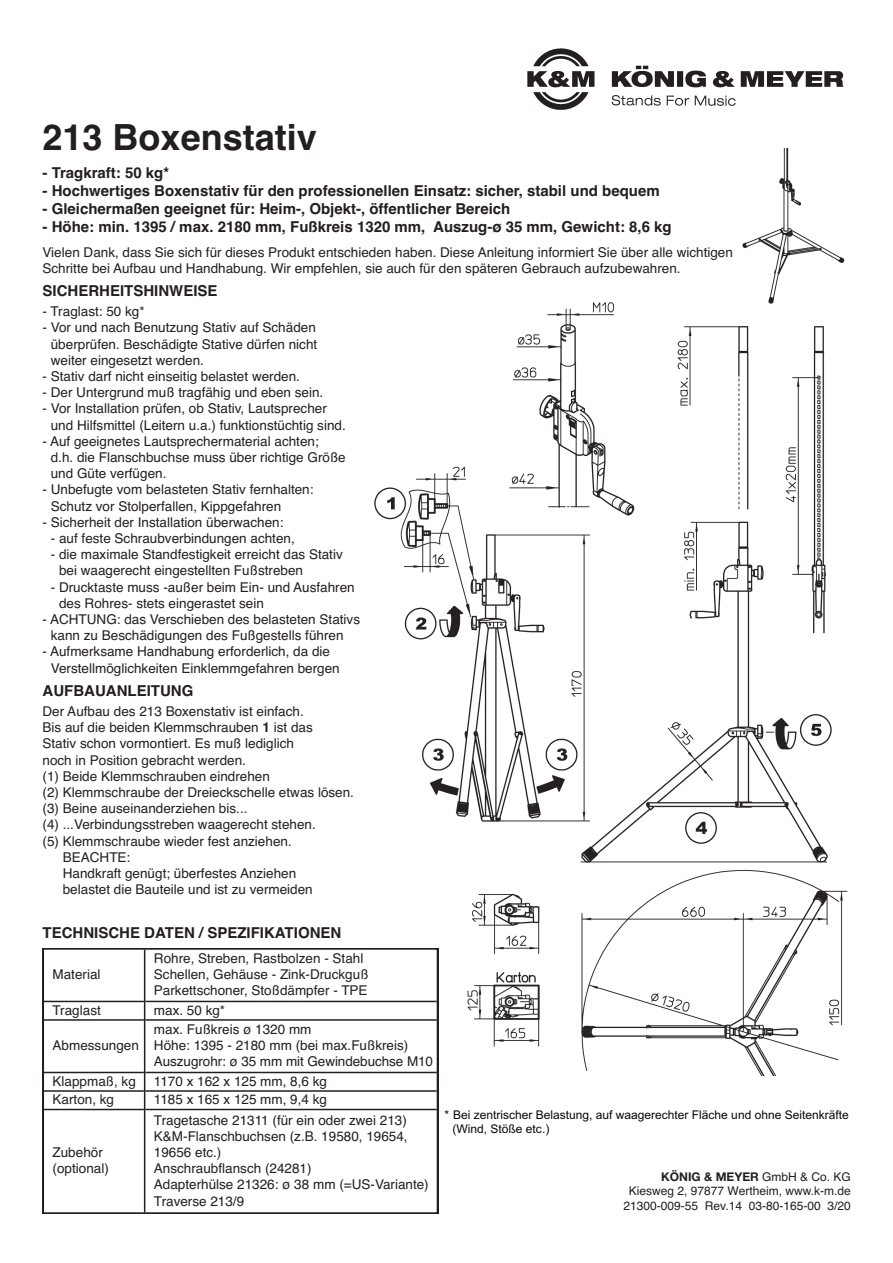
<style>
.page{position:relative;width:893px;height:1263px;background:#fff}
.page>*{position:absolute;margin:0;border:0;box-sizing:border-box;transform-origin:0 0}
.t1{font:700 36px "Helvetica";color:#231f20}
.t2{font:700 15px "Helvetica";color:#231f20}
.t3{font:13.5px/16.2px "Helvetica";color:#231f20}
.t4{font:12px/13.8px "Arial";color:#080505}
.t5{font:12px/14.4px "Helvetica";color:#231f20;text-align:center}
.t6{font:700 12px "Helvetica Neue";color:#231f20}
.s1{color:#fff}
.s2{font-weight:700}
.s3{font-family:"Helvetica";font-weight:400}
</style>
<div class="page">
<img style="left:374px;top:149px;width:474px;height:927px">
<svg style="left:43px;top:948px;width:395px;height:266px"></svg>
<hr style="left:144px;top:950px;width:1px;height:262px;background:#231f20">
<hr style="left:44px;top:1001px;width:100px;height:1px;background:#231f20">
<hr style="left:145px;top:1001px;width:291px;height:1px;background:#231f20">
<hr style="left:44px;top:1019px;width:100px;height:2px;background:#231f20">
<hr style="left:145px;top:1019px;width:291px;height:2px;background:#231f20">
<hr style="left:44px;top:1072px;width:100px;height:1px;background:#231f20">
<hr style="left:145px;top:1072px;width:291px;height:1px;background:#231f20">
<hr style="left:44px;top:1090px;width:100px;height:2px;background:#231f20">
<hr style="left:145px;top:1090px;width:291px;height:2px;background:#231f20">
<hr style="left:44px;top:1109px;width:100px;height:1px;background:#231f20">
<hr style="left:145px;top:1109px;width:291px;height:1px;background:#231f20">
<img style="left:527px;top:48px;width:317px;height:61px">
<h1 class="t1" style="left:43px;top:124px;width:276px">213 Boxenstativ</h1>
<p class="t2" style="left:43px;top:167px;width:128px">- Tragkraft: 50 kg*</p>
<p class="t2" style="left:43px;top:185px;width:618px">- Hochwertiges Boxenstativ für den professionellen Einsatz: sicher, stabil und bequem</p>
<p class="t2" style="left:43px;top:203px;width:469px">- Gleichermaßen geeignet für: Heim-, Objekt-, öffentlicher Bereich</p>
<p class="t2" style="left:43px;top:221px;width:630px">- Höhe: min. 1395 / max. 2180 mm, Fußkreis 1320 mm, Auszug-ø 35 mm, Gewicht: 8,6 kg</p>
<p class="t3" style="left:43px;top:245px;width:692px">Vielen Dank, dass Sie sich für dieses Produkt entschieden haben. Diese Anleitung informiert Sie über alle wichtigen<br>Schritte bei Aufbau und Handhabung. Wir empfehlen, sie auch für den späteren Gebrauch aufzubewahren.</p>
<p class="t2" style="left:43px;top:285px;width:177px">SICHERHEITSHINWEISE</p>
<p class="t3" style="left:43px;top:305px;width:104px">- Traglast: 50 kg*</p>
<p class="t3" style="left:43px;top:321px;width:275px">- Vor und nach Benutzung Stativ auf Schäden</p>
<p class="t3" style="left:43px;top:337px;width:276px"><span class="s1">-</span> überprüfen. Beschädigte Stative dürfen nicht</p>
<p class="t3" style="left:43px;top:353px;width:163px"><span class="s1">-</span> weiter eingesetzt werden.</p>
<p class="t3" style="left:43px;top:370px;width:259px">- Stativ darf nicht einseitig belastet werden.</p>
<p class="t3" style="left:43px;top:386px;width:282px">- Der Untergrund muß tragfähig und eben sein.</p>
<p class="t3" style="left:43px;top:402px;width:286px">- Vor Installation prüfen, ob Stativ, Lautsprecher</p>
<p class="t3" style="left:43px;top:418px;width:305px"><span class="s1">-</span> und Hilfsmittel (Leitern u.a.) funktionstüchtig sind.</p>
<p class="t3" style="left:43px;top:434px;width:278px">- Auf geeignetes Lautsprechermaterial achten;</p>
<p class="t3" style="left:43px;top:451px;width:305px"><span class="s1">-</span> d.h. die Flanschbuchse muss über richtige Größe</p>
<p class="t3" style="left:43px;top:467px;width:125px"><span class="s1">-</span> und Güte verfügen.</p>
<p class="t3" style="left:43px;top:483px;width:272px">- Unbefugte vom belasteten Stativ fernhalten:</p>
<p class="t3" style="left:43px;top:499px;width:240px"><span class="s1">-</span> Schutz vor Stolperfallen, Kippgefahren</p>
<p class="t3" style="left:43px;top:515px;width:242px">- Sicherheit der Installation überwachen:</p>
<p class="t3" style="left:43px;top:532px;width:254px"><span class="s1">-</span> - auf feste Schraubverbindungen achten,</p>
<p class="t3" style="left:43px;top:548px;width:302px"><span class="s1">-</span> - die maximale Standfestigkeit erreicht das Stativ</p>
<p class="t3" style="left:43px;top:564px;width:262px"><span class="s1">- -</span> bei waagerecht eingestellten Fußstreben</p>
<p class="t3" style="left:43px;top:580px;width:314px"><span class="s1">-</span> - Drucktaste muss -außer beim Ein- und Ausfahren</p>
<p class="t3" style="left:43px;top:596px;width:223px"><span class="s1">- -</span> des Rohres- stets eingerastet sein</p>
<p class="t3" style="left:43px;top:613px;width:319px">- ACHTUNG: das Verschieben des belasteten Stativs</p>
<p class="t3" style="left:43px;top:629px;width:302px"><span class="s1">-</span> kann zu Beschädigungen des Fußgestells führen</p>
<p class="t3" style="left:43px;top:645px;width:289px">- Aufmerksame Handhabung erforderlich, da die</p>
<p class="t3" style="left:43px;top:661px;width:299px"><span class="s1">-</span> Verstellmöglichkeiten Einklemmgefahren bergen</p>
<p class="t2" style="left:43px;top:685px;width:152px">AUFBAUANLEITUNG</p>
<p class="t3" style="left:43px;top:704px;width:313px">Der Aufbau des 213 Boxenstativ ist einfach.<br>Bis auf die beiden Klemmschrauben <span class="s2">1</span> ist das<br>Stativ schon vormontiert. Es muß lediglich<br>noch in Position gebracht werden.<br>(1) Beide Klemmschrauben eindrehen<br>(2) Klemmschraube der Dreieckschelle etwas lösen. (3) Beine auseinanderziehen bis...<br>(4) ...Verbindungsstreben waagerecht stehen.<br>(5) Klemmschraube wieder fest anziehen.<br><span class="s1">(5)</span> BEACHTE:<br><span class="s1">(5)</span> Handkraft genügt; überfestes Anziehen<br><span class="s1">(5)</span> belastet die Bauteile und ist zu vermeiden</p>
<p class="t2" style="left:43px;top:927px;width:300px">TECHNISCHE DATEN / SPEZIFIKATIONEN</p>
<p class="t3" style="left:53px;top:968px;width:50px">Material</p>
<p class="t3" style="left:154px;top:951px;width:216px">Rohre, Streben, Rastbolzen - Stahl<br>Schellen, Gehäuse - Zink-Druckguß<br>Parkettschoner, Stoßdämpfer - TPE</p>
<p class="t3" style="left:53px;top:1003px;width:50px">Traglast</p>
<p class="t3" style="left:154px;top:1003px;width:73px">max. 50 kg*</p>
<p class="t3" style="left:53px;top:1039px;width:88px">Abmessungen</p>
<p class="t3" style="left:154px;top:1022px;width:281px">max. Fußkreis ø 1320 mm<br>Höhe: 1395 - 2180 mm (bei max.Fußkreis)<br>Auszugrohr: ø 35 mm mit Gewindebuchse M10</p>
<p class="t3" style="left:53px;top:1074px;width:85px">Klappmaß, kg</p>
<p class="t3" style="left:154px;top:1074px;width:175px">1170 x 162 x 125 mm, 8,6 kg</p>
<p class="t3" style="left:53px;top:1093px;width:63px">Karton, kg</p>
<p class="t3" style="left:154px;top:1093px;width:175px">1185 x 165 x 125 mm, 9,4 kg</p>
<p class="t3" style="left:53px;top:1146px;width:58px">Zubehör (optional)</p>
<p class="t3" style="left:154px;top:1113px;width:276px">Tragetasche 21311 (für ein oder zwei 213)<br>K&amp;M-Flanschbuchsen (z.B. 19580, 19654,<br>19656 etc.)<br>Anschraubflansch (24281)<br>Adapterhülse 21326: ø 38 mm (=US-Variante)<br>Traverse 213/9</p>
<p class="t4" style="left:444px;top:1109px;width:405px">* Bei zentrischer Belastung, auf waagerechter Fläche und ohne Seitenkräfte <span class="s1">*</span> (Wind, Stöße etc.)</p>
<p class="t6" style="left:661px;top:1170px;width:191px">KÖNIG &amp; MEYER <span class="s3">GmbH &amp; Co. KG</span></p>
<p class="t5" style="left:623px;top:1185px;width:229px">Kiesweg 2, 97877 Wertheim, www.k-m.de<br>21300-009-55 Rev.14 03-80-165-00 3/20</p>
</div>
